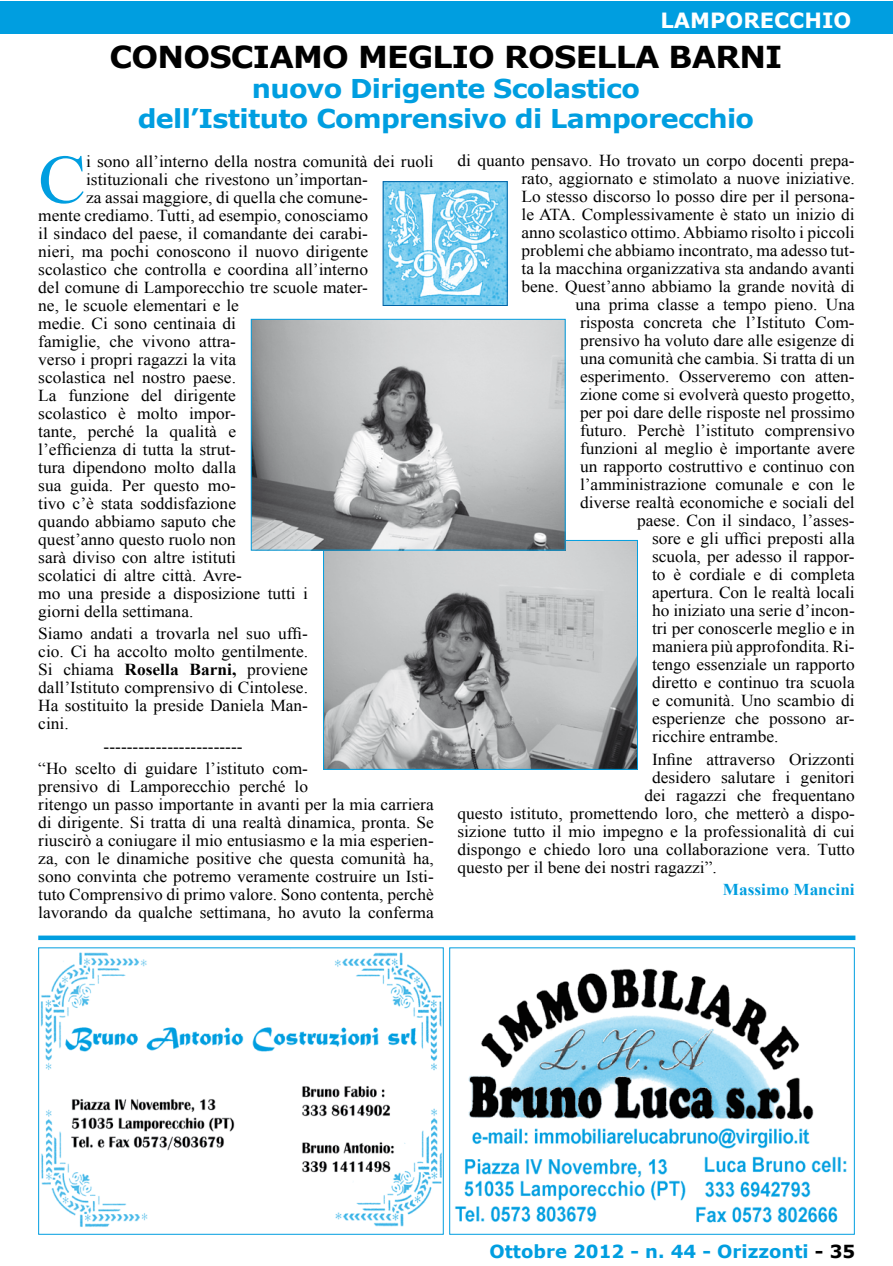
<style>
.page{position:relative;width:893px;height:1266px;background:#fff}
.page>*{position:absolute;margin:0;border:0;box-sizing:border-box;transform-origin:0 0}
.t1{font:68.85px "Times New Roman";color:#009ee0;scale:1.04 1}
.t2{font:700 30.3px "Verdana";letter-spacing:-.025em;color:#000;scale:1.04 1}
.t3{font:700 25.95px/30px "Verdana";letter-spacing:-.025em;color:#009ee0;text-align:center;scale:1.04 1}
.t4{font:700 21px "Verdana";color:#fff}
.t5{font:700 18px "Verdana";color:#009ee0}
.t6{font:16.65px/18px "Times New Roman";color:#000;text-align:justify;scale:1.04 1}
.t7{font:700 16.5px "Times New Roman";color:#009ee0;scale:1.04 1}
.s1{font-weight:700}
.s2{color:#000}
</style>
<div class="page">
<div style="left:0;top:1px;width:892px;height:32px;background:#009ee0"></div>
<div style="left:38px;top:935px;width:817px;height:5px;background:#009ee0"></div>
<img style="left:325px;top:542px;width:311px;height:226px">
<div style="left:323px;top:540px;width:315px;height:230px;border:1px solid #009ee0"></div>
<img style="left:253px;top:321px;width:311px;height:227px">
<div style="left:251px;top:319px;width:315px;height:231px;border:1px solid #009ee0"></div>
<img style="left:385px;top:183px;width:121px;height:121px">
<div style="left:383px;top:181px;width:125px;height:125px;border:1px solid #0061a4"></div>
<img style="left:450px;top:948px;width:405px;height:286px">
<img style="left:38px;top:948px;width:405px;height:286px">
<p class="t4" style="left:660px;top:7px;width:192px">LAMPORECCHIO</p>
<h2 class="t2" style="left:109px;top:38px;width:649px">CONOSCIAMO MEGLIO ROSELLA BARNI</h2>
<h3 class="t3" style="left:138px;top:73px;width:594px">nuovo Dirigente Scolastico<br>dell’Istituto Comprensivo di Lamporecchio</h3>
<h1 class="t1" style="left:38px;top:141px;width:48px">C</h1>
<p class="t6" style="left:86px;top:152px;width:336px">i sono all’interno della nostra comunità dei ruoli</p>
<p class="t6" style="left:86px;top:170px;width:273px">istituzionali che rivestono un’importan-</p>
<p class="t6" style="left:86px;top:188px;width:273px">za assai maggiore, di quella che comune-</p>
<p class="t6" style="left:38px;top:206px;width:319px">mente crediamo. Tutti, ad esempio, conosciamo</p>
<p class="t6" style="left:38px;top:224px;width:319px">il sindaco del paese, il comandante dei carabi-</p>
<p class="t6" style="left:38px;top:242px;width:319px">nieri, ma pochi conoscono il nuovo dirigente</p>
<p class="t6" style="left:38px;top:260px;width:319px">scolastico che controlla e coordina all’interno</p>
<p class="t6" style="left:38px;top:278px;width:319px">del comune di Lamporecchio tre scuole mater-</p>
<p class="t6" style="left:38px;top:296px;width:195px">ne, le scuole elementari e le</p>
<p class="t6" style="left:38px;top:314px;width:192px">medie. Ci sono centinaia di</p>
<p class="t6" style="left:38px;top:332px;width:192px">famiglie, che vivono attra-</p>
<p class="t6" style="left:38px;top:350px;width:192px">verso i propri ragazzi la vita</p>
<p class="t6" style="left:38px;top:368px;width:192px">scolastica nel nostro paese.</p>
<p class="t6" style="left:38px;top:386px;width:192px">La funzione del dirigente</p>
<p class="t6" style="left:38px;top:404px;width:192px">scolastico è molto impor-</p>
<p class="t6" style="left:38px;top:422px;width:192px">tante, perché la qualità e</p>
<p class="t6" style="left:38px;top:440px;width:192px">l’efficienza di tutta la strut-</p>
<p class="t6" style="left:38px;top:458px;width:192px">tura dipendono molto dalla</p>
<p class="t6" style="left:38px;top:476px;width:192px">sua guida. Per questo mo-</p>
<p class="t6" style="left:38px;top:494px;width:192px">tivo c’è stata soddisfazione</p>
<p class="t6" style="left:38px;top:512px;width:192px">quando abbiamo saputo che</p>
<p class="t6" style="left:38px;top:530px;width:192px">quest’anno questo ruolo non</p>
<p class="t6" style="left:38px;top:548px;width:192px">sarà diviso con altre istituti</p>
<p class="t6" style="left:38px;top:566px;width:197px">scolatici di altre città. Avre-</p>
<p class="t6" style="left:38px;top:584px;width:261px">mo una preside a disposizione tutti i</p>
<p class="t6" style="left:38px;top:602px;width:151px">giorni della settimana.</p>
<p class="t6" style="left:38px;top:625px;width:261px">Siamo andati a trovarla nel suo uffi&shy;cio. Ci ha accolto molto gentilmente.<br>Si chiama <span class="s1">Rosella Barni,</span> proviene dall’Istituto comprensivo di Cintolese.<br>Ha sostituito la preside Daniela Man&shy;cini.</p>
<p class="t6" style="left:38px;top:735px;width:261px;line-height:22.5px;text-align:center">------------------------<br>“Ho scelto di guidare l’istituto com-</p>
<p class="t6" style="left:38px;top:778px;width:382px;text-align:left">prensivo di Lamporecchio perché lo<br>ritengo un passo importante in avanti per la mia carriera di dirigente. Si tratta di una realtà dinamica, pronta. Se riuscirò a coniugare il mio entusiasmo e la mia esperien&shy;za, con le dinamiche positive che questa comunità ha, sono convinta che potremo veramente costruire un Isti&shy;tuto Comprensivo di primo valore. Sono contenta, perchè lavorando da qualche settimana, ho avuto la conferma</p>
<p class="t6" style="left:457px;top:151px;width:384px">di quanto pensavo. Ho trovato un corpo docenti prepa-</p>
<p class="t6" style="left:521px;top:169px;width:322px">rato, aggiornato e stimolato a nuove iniziative.</p>
<p class="t6" style="left:521px;top:187px;width:322px">Lo stesso discorso lo posso dire per il persona-</p>
<p class="t6" style="left:521px;top:205px;width:322px">le ATA. Complessivamente è stato un inizio di</p>
<p class="t6" style="left:521px;top:223px;width:322px">anno scolastico ottimo. Abbiamo risolto i piccoli</p>
<p class="t6" style="left:521px;top:241px;width:322px">problemi che abbiamo incontrato, ma adesso tut-</p>
<p class="t6" style="left:521px;top:259px;width:322px">ta la macchina organizzativa sta andando avanti</p>
<p class="t6" style="left:521px;top:277px;width:322px">bene. Quest’anno abbiamo la grande novità di</p>
<p class="t6" style="left:575px;top:295px;width:270px">una prima classe a tempo pieno. Una</p>
<p class="t6" style="left:580px;top:313px;width:266px">risposta concreta che l’Istituto Com-</p>
<p class="t6" style="left:580px;top:331px;width:266px">prensivo ha voluto dare alle esigenze di</p>
<p class="t6" style="left:580px;top:349px;width:266px">una comunità che cambia. Si tratta di un</p>
<p class="t6" style="left:580px;top:367px;width:266px">esperimento. Osserveremo con atten-</p>
<p class="t6" style="left:580px;top:385px;width:266px">zione come si evolverà questo progetto,</p>
<p class="t6" style="left:580px;top:403px;width:266px">per poi dare delle risposte nel prossimo</p>
<p class="t6" style="left:580px;top:421px;width:266px">futuro. Perchè l’istituto comprensivo</p>
<p class="t6" style="left:580px;top:439px;width:266px">funzioni al meglio è importante avere</p>
<p class="t6" style="left:580px;top:457px;width:266px">un rapporto costruttivo e continuo con</p>
<p class="t6" style="left:580px;top:475px;width:266px">l’amministrazione comunale e con le</p>
<p class="t6" style="left:580px;top:493px;width:266px">diverse realtà economiche e sociali del</p>
<p class="t6" style="left:637px;top:512px;width:211px">paese. Con il sindaco, l’asses-</p>
<p class="t6" style="left:652px;top:530px;width:196px">sore e gli uffici preposti alla</p>
<p class="t6" style="left:652px;top:548px;width:196px">scuola, per adesso il rappor-</p>
<p class="t6" style="left:652px;top:566px;width:196px">to è cordiale e di completa</p>
<p class="t6" style="left:652px;top:584px;width:196px">apertura. Con le realtà locali</p>
<p class="t6" style="left:652px;top:602px;width:196px">ho iniziato una serie d’incon-</p>
<p class="t6" style="left:652px;top:620px;width:196px">tri per conoscerle meglio e in</p>
<p class="t6" style="left:652px;top:638px;width:196px">maniera più approfondita. Ri-</p>
<p class="t6" style="left:652px;top:656px;width:196px">tengo essenziale un rapporto</p>
<p class="t6" style="left:652px;top:674px;width:196px">diretto e continuo tra scuola</p>
<p class="t6" style="left:652px;top:692px;width:196px">e comunità. Uno scambio di</p>
<p class="t6" style="left:652px;top:710px;width:196px">esperienze che possono ar-</p>
<p class="t6" style="left:652px;top:728px;width:123px">ricchire entrambe.</p>
<p class="t6" style="left:652px;top:750px;width:196px">Infine attraverso Orizzonti</p>
<p class="t6" style="left:652px;top:768px;width:196px">desidero salutare i genitori</p>
<p class="t6" style="left:644px;top:786px;width:204px">dei ragazzi che frequentano</p>
<p class="t6" style="left:457px;top:804px;width:384px">questo istituto, promettendo loro, che metterò a dispo-</p>
<p class="t6" style="left:457px;top:822px;width:384px">sizione tutto il mio impegno e la professionalità di cui</p>
<p class="t6" style="left:457px;top:840px;width:384px">dispongo e chiedo loro una collaborazione vera. Tutto</p>
<p class="t6" style="left:457px;top:858px;width:251px">questo per il bene dei nostri ragazzi”.</p>
<p class="t7" style="left:723px;top:880px;width:128px">Massimo Mancini</p>
<p class="t5" style="left:489px;top:1240px;width:367px">Ottobre 2012 - n. 44 - Orizzonti <span class="s2">- 35</span></p>
</div>
